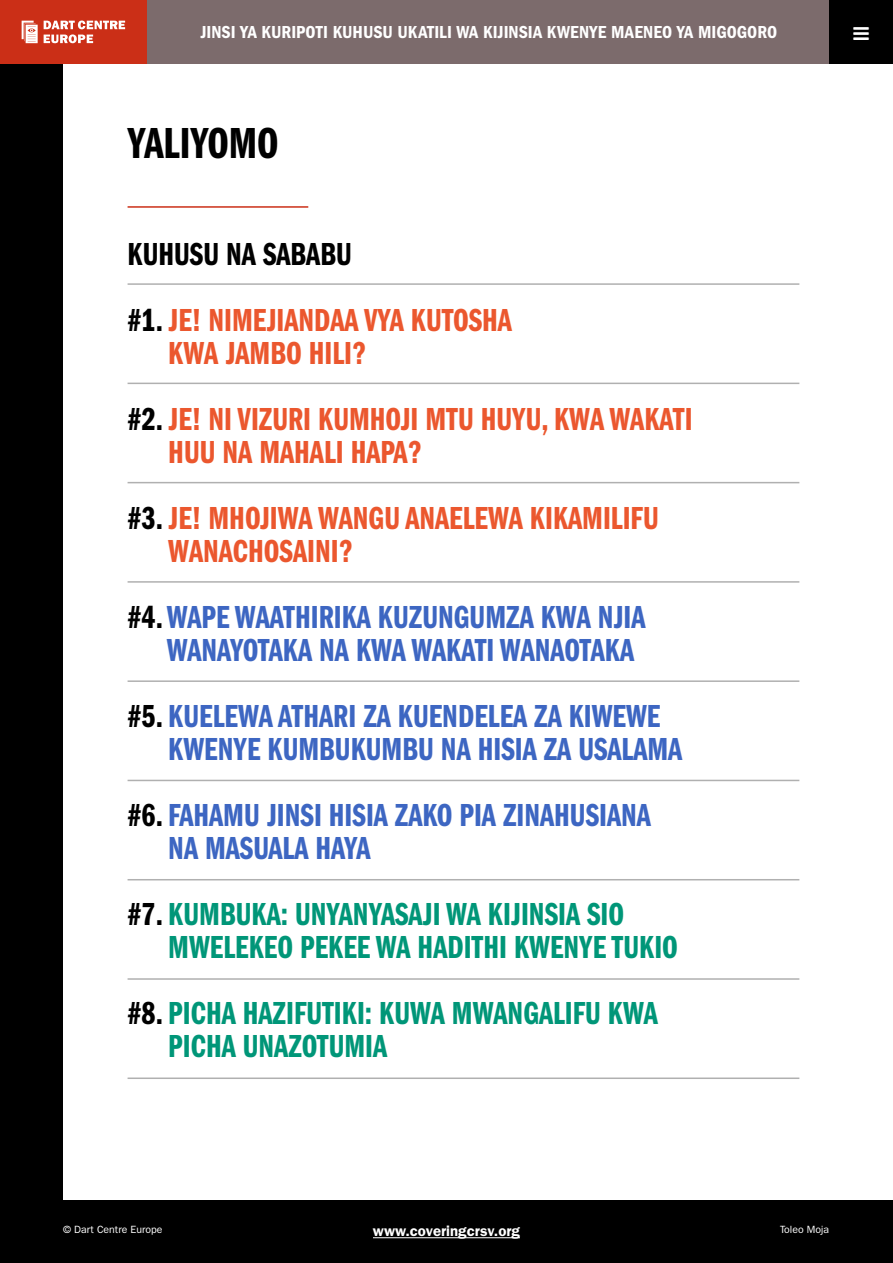
<style>
.page{position:relative;width:893px;height:1263px;background:#000}
.page>*{position:absolute;margin:0;border:0;box-sizing:border-box;transform-origin:0 0}
.t1{font:45px "ITC Franklin Gothic Std Dm Cp";color:#000}
.t2{font:33px/66px "ITC Franklin Gothic Std Dm Cp";color:#3d66c2}
.t3{font:33px/66px "ITC Franklin Gothic Std Dm Cp";color:#eb572e}
.t4{font:33px/66px "ITC Franklin Gothic Std Dm Cp";color:#009678}
.t5{font:18px "ITC Franklin Gothic Std Dm Cd";color:#fff}
.t6{font:600 15px "ITC Franklin Gothic Std";color:#fff}
.t7{font:10.5px "ITC Franklin Gothic Std";color:#fff}
.s1{color:#000}
.s2{color:#eb572e}
.s3{color:#3d66c2}
</style>
<div class="page">
<div style="left:64px;top:0;width:829px;height:1199px;background:#fff"></div>
<hr style="left:128px;top:206px;width:180px;height:2px;background:#cb2f17">
<hr style="left:128px;top:383px;width:671px;height:1px;background:#b0b0b0">
<hr style="left:128px;top:283px;width:671px;height:2px;background:#b0b0b0">
<hr style="left:128px;top:482px;width:671px;height:1px;background:#b0b0b0">
<hr style="left:128px;top:581px;width:671px;height:2px;background:#b0b0b0">
<hr style="left:128px;top:680px;width:671px;height:2px;background:#b0b0b0">
<hr style="left:128px;top:780px;width:671px;height:1px;background:#b0b0b0">
<hr style="left:128px;top:879px;width:671px;height:1px;background:#b0b0b0">
<hr style="left:128px;top:978px;width:671px;height:2px;background:#b0b0b0">
<hr style="left:128px;top:1077px;width:671px;height:2px;background:#b0b0b0">
<div style="left:0;top:0;width:893px;height:64px;background:#7c6b6c"></div>
<div style="left:0;top:0;width:147px;height:64px;background:#cb2f17"></div>
<svg style="left:44px;top:21px;width:81px;height:22px"></svg>
<svg style="left:22px;top:21px;width:16px;height:22px"></svg>
<div style="left:829px;top:0;width:64px;height:64px;background:#000"></div>
<hr style="left:373px;top:1237px;width:147px;height:1px;background:#fff">
<p class="t5" style="left:201px;top:22px;width:578px">JINSI YA KURIPOTI KUHUSU UKATILI WA KIJINSIA KWENYE MAENEO YA MIGOGORO</p>
<h1 class="t1" style="left:128px;top:119px;width:153px">YALIYOMO</h1>
<p class="t3" style="left:128px;top:221px;width:386px"><span class="s1">KUHUSU NA SABABU<br>#1.</span> JE! NIMEJIANDAA VYA KUTOSHA</p>
<p class="t3" style="left:128px;top:320px;width:567px;text-indent:41px">KWA JAMBO HILI?<br><span class="s1">#2.</span> JE! NI VIZURI KUMHOJI MTU HUYU, KWA WAKATI</p>
<p class="t3" style="left:128px;top:419px;width:533px;text-indent:41px">HUU NA MAHALI HAPA?<br><span class="s1">#3.</span> JE! MHOJIWA WANGU ANAELEWA KIKAMILIFU</p>
<p class="t2" style="left:128px;top:518px;width:519px;text-indent:41px"><span class="s2">WANACHOSAINI?<br></span><span class="s1">#4.</span> WAPE WAATHIRIKA KUZUNGUMZA KWA NJIA</p>
<p class="t2" style="left:128px;top:617px;width:534px;text-align:center">WANAYOTAKA NA KWA WAKATI WANAOTAKA<br><span class="s1">#5.</span> KUELEWA ATHARI ZA KUENDELEA ZA KIWEWE</p>
<p class="t2" style="left:128px;top:716px;width:556px;text-indent:41px">KWENYE KUMBUKUMBU NA HISIA ZA USALAMA <span class="s1">#6.</span> FAHAMU JINSI HISIA ZAKO PIA ZINAHUSIANA</p>
<p class="t4" style="left:128px;top:815px;width:498px;text-indent:41px"><span class="s3">NA MASUALA HAYA<br></span><span class="s1">#7.</span> KUMBUKA: UNYANYASAJI WA KIJINSIA SIO</p>
<p class="t4" style="left:128px;top:914px;width:552px;text-indent:41px">MWELEKEO PEKEE WA HADITHI KWENYE TUKIO <span class="s1">#8.</span> PICHA HAZIFUTIKI: KUWA MWANGALIFU KWA</p>
<p class="t4" style="left:168px;top:1013px;width:220px">PICHA UNAZOTUMIA</p>
<p class="t7" style="left:63px;top:1224px;width:101px">© Dart Centre Europe</p>
<p class="t6" style="left:373px;top:1222px;width:148px">www.coveringcrsv.org</p>
<p class="t7" style="left:780px;top:1224px;width:51px">Toleo Moja</p>
</div>
